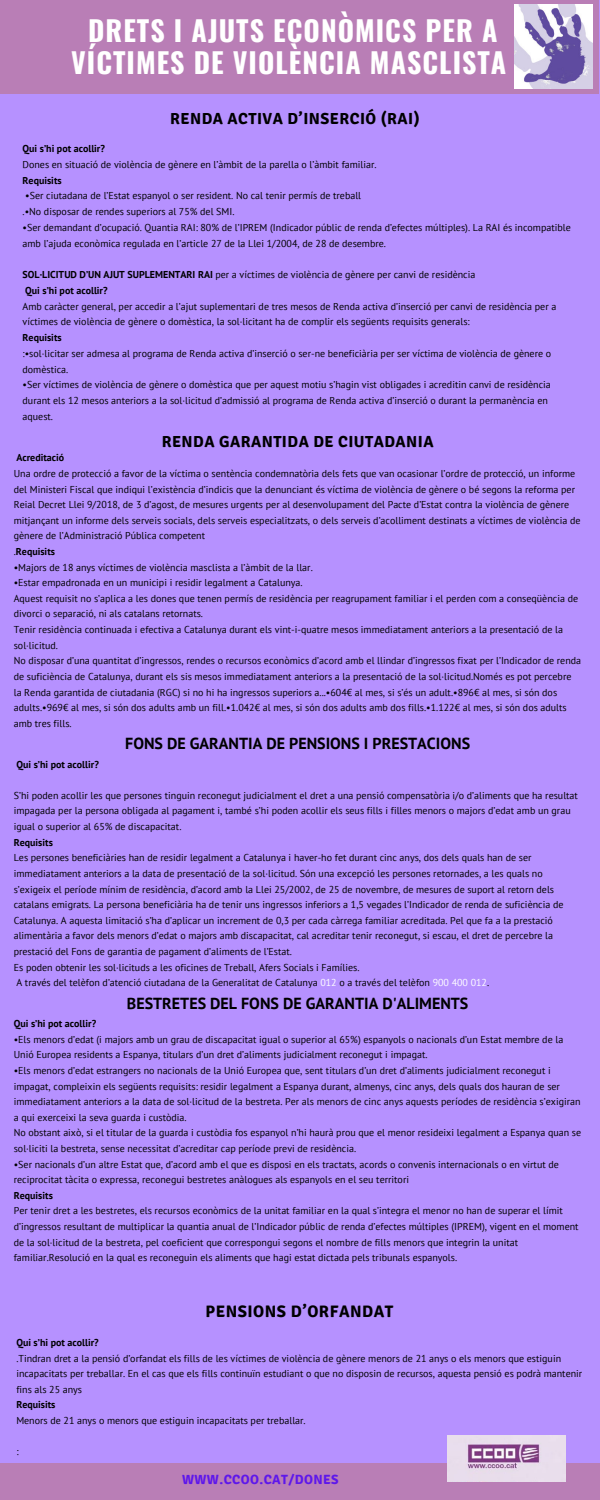
<style>
.page{position:relative;width:600px;height:1500px;background:#b691ff}
.page>*{position:absolute;margin:0;border:0;box-sizing:border-box;transform-origin:0 0}
.t1{font:700 28px/32.2px "Oswald";letter-spacing:.035em;color:#fff;text-align:center}
.t2{font:700 16.6px "Signika";letter-spacing:.03em;color:#000}
.t3{font:700 16px "PT Sans";color:#000}
.t4{font:700 16px "Signika";letter-spacing:.03em;color:#000}
.t5{font:700 13.4px "Signika";letter-spacing:.03em;color:#5e17eb}
.t6{font:10px/15.6px "PT Sans";color:#000}
.t7{font:700 10px/15.7px "PT Sans";color:#000}
.s1{font-weight:400}
.s2{font-weight:700}
.s3{color:#fff}
</style>
<div class="page">
<div style="left:0;top:1463px;width:600px;height:37px;background:#b97eb6"></div>
<div style="left:0;top:0;width:599px;height:94px;background:#b97eb6"></div>
<img style="left:447px;top:1435px;width:119px;height:46px">
<img style="left:515px;top:5px;width:78px;height:83px">
<h1 class="t1" style="left:71px;top:13px;width:437px">DRETS I AJUTS ECONÒMICS PER A<br>VÍCTIMES DE VIOLÈNCIA MASCLISTA</h1>
<h3 class="t4" style="left:170px;top:109px;width:251px">RENDA ACTIVA D’INSERCIÓ (RAI)</h3>
<p class="t7" style="left:23px;top:141px;width:84px">Qui s’hi pot acollir?</p>
<p class="t6" style="left:23px;top:156px;width:356px">Dones en situació de violència de gènere en l’àmbit de la parella o l’àmbit familiar.</p>
<p class="t7" style="left:23px;top:172px;width:41px">Requisits</p>
<p class="t6" style="left:23px;top:188px;width:340px">•Ser ciutadana de l’Estat espanyol o ser resident. No cal tenir permís de treball .•No disposar de rendes superiors al 75% del SMI.</p>
<p class="t6" style="left:23px;top:219px;width:550px">•Ser demandant d’ocupació. Quantia RAI: 80% de l’IPREM (Indicador públic de renda d’efectes múltiples). La RAI és incompatible amb l’ajuda econòmica regulada en l’article 27 de la Llei 1/2004, de 28 de desembre.</p>
<p class="t7" style="left:23px;top:267px;width:454px">SOL·LICITUD D’UN AJUT SUPLEMENTARI RAI <span class="s1">per a víctimes de violència de gènere per canvi de residència<br></span>Qui s’hi pot acollir?</p>
<p class="t6" style="left:23px;top:298px;width:535px">Amb caràcter general, per accedir a l’ajut suplementari de tres mesos de Renda activa d’inserció per canvi de residència per a víctimes de violència de gènere o domèstica, la sol·licitant ha de complir els següents requisits generals:</p>
<p class="t7" style="left:23px;top:330px;width:41px">Requisits</p>
<p class="t6" style="left:23px;top:345px;width:530px">:•sol·licitar ser admesa al programa de Renda activa d’inserció o ser-ne beneficiària per ser víctima de violència de gènere o domèstica.</p>
<p class="t6" style="left:23px;top:377px;width:530px">•Ser víctimes de violència de gènere o domèstica que per aquest motiu s’hagin vist obligades i acreditin canvi de residència durant els 12 mesos anteriors a la sol·licitud d’admissió al programa de Renda activa d’inserció o durant la permanència en aquest.</p>
<p class="t7" style="left:16px;top:450px;width:49px">Acreditació</p>
<p class="t6" style="left:14px;top:465px;width:568px">Una ordre de protecció a favor de la víctima o sentència condemnatòria dels fets que van ocasionar l’ordre de protecció, un informe del Ministeri Fiscal que indiqui l’existència d’indicis que la denunciant és víctima de violència de gènere o bé segons la reforma per Reial Decret Llei 9/2018, de 3 d’agost, de mesures urgents per al desenvolupament del Pacte d’Estat contra la violència de gènere mitjançant un informe dels serveis socials, dels serveis especialitzats, o dels serveis d’acolliment destinats a víctimes de violència de gènere de l’Administració Pública competent<br>.<span class="s2">Requisits</span></p>
<p class="t6" style="left:14px;top:559px;width:301px">•Majors de 18 anys víctimes de violència masclista a l’àmbit de la llar.</p>
<p class="t6" style="left:14px;top:575px;width:569px">•Estar empadronada en un municipi i residir legalment a Catalunya.<br>Aquest requisit no s’aplica a les dones que tenen permís de residència per reagrupament familiar i el perden com a conseqüència de divorci o separació, ni als catalans retornats.<br>Tenir residència continuada i efectiva a Catalunya durant els vint-i-quatre mesos immediatament anteriors a la presentació de la sol·licitud.<br>No disposar d’una quantitat d’ingressos, rendes o recursos econòmics d’acord amb el llindar d’ingressos fixat per l’Indicador de renda de suficiència de Catalunya, durant els sis mesos immediatament anteriors a la presentació de la sol·licitud.Només es pot percebre la Renda garantida de ciutadania (RGC) si no hi ha ingressos superiors a...•604€ al mes, si s’és un adult.•896€ al mes, si són dos adults.•969€ al mes, si són dos adults amb un fill.•1.042€ al mes, si són dos adults amb dos fills.•1.122€ al mes, si són dos adults amb tres fills.</p>
<h3 class="t3" style="left:125px;top:733px;width:346px">FONS DE GARANTIA DE PENSIONS I PRESTACIONS</h3>
<p class="t7" style="left:16px;top:756px;width:84px">Qui s’hi pot acollir?</p>
<p class="t6" style="left:14px;top:787px;width:566px">S’hi poden acollir les que persones tinguin reconegut judicialment el dret a una pensió compensatòria i/o d’aliments que ha resultat impagada per la persona obligada al pagament i, també s’hi poden acollir els seus fills i filles menors o majors d’edat amb un grau igual o superior al 65% de discapacitat.</p>
<p class="t7" style="left:14px;top:834px;width:41px">Requisits</p>
<p class="t6" style="left:14px;top:850px;width:551px">Les persones beneficiàries han de residir legalment a Catalunya i haver-ho fet durant cinc anys, dos dels quals han de ser immediatament anteriors a la data de presentació de la sol·licitud. Són una excepció les persones retornades, a les quals no s’exigeix el període mínim de residència, d’acord amb la Llei 25/2002, de 25 de novembre, de mesures de suport al retorn dels catalans emigrats. La persona beneficiària ha de tenir uns ingressos inferiors a 1,5 vegades l’Indicador de renda de suficiència de Catalunya. A aquesta limitació s’ha d’aplicar un increment de 0,3 per cada càrrega familiar acreditada. Pel que fa a la prestació alimentària a favor dels menors d’edat o majors amb discapacitat, cal acreditar tenir reconegut, si escau, el dret de percebre la prestació del Fons de garantia de pagament d’aliments de l’Estat.<br>Es poden obtenir les sol·licituds a les oficines de Treball, Afers Socials i Famílies.<br>A través del telèfon d’atenció ciutadana de la Generalitat de Catalunya <span class="s3">012</span> o a través del telèfon <span class="s3">900 400 012</span>.</p>
<h3 class="t3" style="left:127px;top:992px;width:343px">BESTRETES DEL FONS DE GARANTIA D'ALIMENTS</h3>
<p class="t7" style="left:14px;top:1016px;width:84px">Qui s’hi pot acollir?</p>
<p class="t6" style="left:14px;top:1031px;width:551px">•Els menors d’edat (i majors amb un grau de discapacitat igual o superior al 65%) espanyols o nacionals d’un Estat membre de la<br>Unió Europea residents a Espanya, titulars d’un dret d’aliments judicialment reconegut i impagat.</p>
<p class="t6" style="left:14px;top:1062px;width:569px">•Els menors d’edat estrangers no nacionals de la Unió Europea que, sent titulars d’un dret d’aliments judicialment reconegut i impagat, compleixin els següents requisits: residir legalment a Espanya durant, almenys, cinc anys, dels quals dos hauran de ser immediatament anteriors a la data de sol·licitud de la bestreta. Per als menors de cinc anys aquests períodes de residència s’exigiran a qui exerceixi la seva guarda i custòdia.<br>No obstant això, si el titular de la guarda i custòdia fos espanyol n’hi haurà prou que el menor resideixi legalment a Espanya quan se sol·liciti la bestreta, sense necessitat d’acreditar cap període previ de residència.</p>
<p class="t6" style="left:14px;top:1156px;width:547px">•Ser nacionals d’un altre Estat que, d’acord amb el que es disposi en els tractats, acords o convenis internacionals o en virtut de reciprocitat tàcita o expressa, reconegui bestretes anàlogues als espanyols en el seu territori</p>
<p class="t7" style="left:14px;top:1187px;width:41px">Requisits</p>
<p class="t6" style="left:14px;top:1203px;width:566px">Per tenir dret a les bestretes, els recursos econòmics de la unitat familiar en la qual s’integra el menor no han de superar el límit d’ingressos resultant de multiplicar la quantia anual de l’Indicador públic de renda d’efectes múltiples (IPREM), vigent en el moment de la sol·licitud de la bestreta, pel coeficient que correspongui segons el nombre de fills menors que integrin la unitat familiar.Resolució en la qual es reconeguin els aliments que hagi estat dictada pels tribunals espanyols.</p>
<h3 class="t4" style="left:162px;top:432px;width:274px">RENDA GARANTIDA DE CIUTADANIA</h3>
<h2 class="t2" style="left:205px;top:1301px;width:190px">PENSIONS D’ORFANDAT</h2>
<p class="t7" style="left:16px;top:1335px;width:84px">Qui s’hi pot acollir?</p>
<p class="t6" style="left:16px;top:1350px;width:567px">.Tindran dret a la pensió d’orfandat els fills de les víctimes de violència de gènere menors de 21 anys o els menors que estiguin incapacitats per treballar. En el cas que els fills continuïn estudiant o que no disposin de recursos, aquesta pensió es podrà mantenir fins als 25 anys</p>
<p class="t7" style="left:16px;top:1397px;width:41px">Requisits</p>
<p class="t6" style="left:16px;top:1412px;width:291px">Menors de 21 anys o menors que estiguin incapacitats per treballar.</p>
<p class="t6" style="left:16px;top:1443px;width:4px">:</p>
<h3 class="t5" style="left:182px;top:1472px;width:158px">WWW.CCOO.CAT/DONES</h3>
</div>
